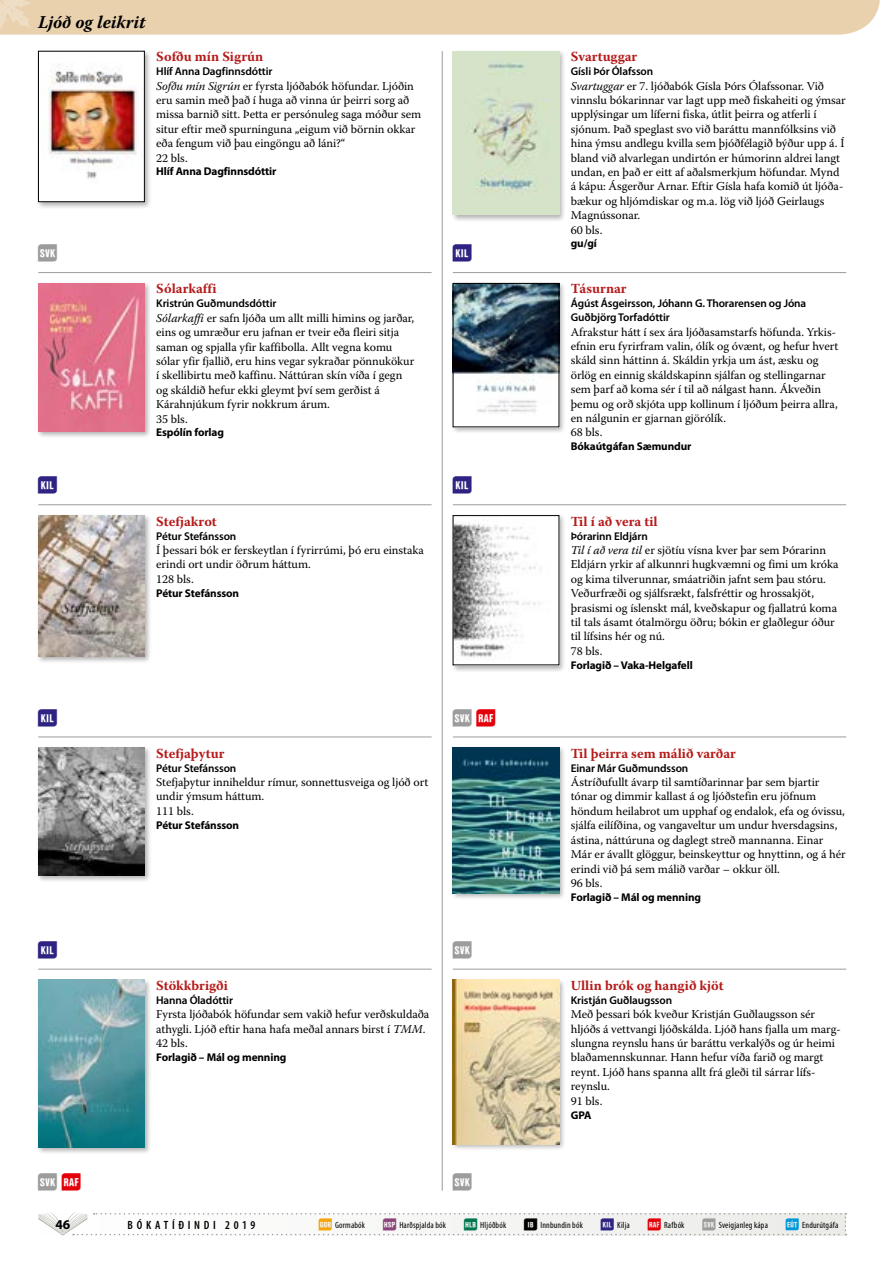
<style>
.page{position:relative;width:893px;height:1263px;background:#fff}
.page>*{position:absolute;margin:0;border:0;box-sizing:border-box;transform-origin:0 0}
.t1{font:italic 700 18px "Warnock Pro";letter-spacing:-.01em;color:#000}
.t2{font:17.25px "Bokattakn";color:#9c9c9d}
.t3{font:17.25px "Bokattakn";color:#2e2382}
.t4{font:700 13.8px "Warnock Pro";color:#b51b1a}
.t5{font:700 13.5px "Myriad Pro";color:#000}
.t6{font:12px/14.4px "Warnock Pro";letter-spacing:-.005em;color:#000}
.t7{font:600 condensed 12px "Myriad Pro";letter-spacing:.305em;color:#000}
.t8{font:600 11.25px/14px "Myriad Pro";letter-spacing:-.01em;color:#000}
.t9{font:700 11.25px "Myriad Pro";letter-spacing:-.01em;color:#000}
.t10{font:condensed 9px "Myriad Pro";letter-spacing:.02em;color:#000}
.s1{font-style:italic}
.s2{color:#e3000b}
.s3{font-family:"Bokattakn";font-stretch:normal;font-size:12px;color:#f5a40b}
.s4{font-family:"Bokattakn";font-stretch:normal;font-size:12px;color:#8b447b}
.s5{font-family:"Bokattakn";font-stretch:normal;font-size:12px;color:#007550}
.s6{font-family:"Bokattakn";font-stretch:normal;font-size:12px}
.s7{font-family:"Bokattakn";font-stretch:normal;font-size:12px;color:#2e2382}
.s8{font-family:"Bokattakn";font-stretch:normal;font-size:12px;color:#e3000b}
.s9{font-family:"Bokattakn";font-stretch:normal;font-size:12px;color:#9c9c9d}
.s10{font-family:"Bokattakn";font-stretch:normal;font-size:12px;color:#0098da}
</style>
<div class="page">
<div style="left:451px;top:49px;width:115px;height:172px;background:#000;opacity:.3"></div>
<img style="left:453px;top:51px;width:106px;height:164px">
<div style="left:451px;top:281px;width:115px;height:153px;background:#000;opacity:.3"></div>
<img style="left:455px;top:285px;width:102px;height:140px">
<div style="left:453px;top:283px;width:106px;height:144px;border:1px solid #000"></div>
<div style="left:451px;top:513px;width:115px;height:159px;background:#000;opacity:.3"></div>
<img style="left:455px;top:517px;width:102px;height:146px">
<div style="left:451px;top:745px;width:115px;height:155px;background:#000;opacity:.3"></div>
<img style="left:453px;top:747px;width:106px;height:146px">
<div style="left:451px;top:977px;width:115px;height:174px;background:#000;opacity:.3"></div>
<img style="left:453px;top:980px;width:106px;height:164px">
<div style="left:36px;top:49px;width:115px;height:159px;background:#000;opacity:.3"></div>
<img style="left:40px;top:53px;width:103px;height:147px">
<div style="left:38px;top:51px;width:107px;height:151px;border:1px solid #000"></div>
<div style="left:36px;top:281px;width:115px;height:157px;background:#000;opacity:.3"></div>
<img style="left:38px;top:283px;width:107px;height:149px">
<div style="left:36px;top:513px;width:115px;height:151px;background:#000;opacity:.3"></div>
<img style="left:38px;top:515px;width:107px;height:142px">
<div style="left:36px;top:745px;width:115px;height:137px;background:#000;opacity:.3"></div>
<img style="left:38px;top:747px;width:107px;height:128px">
<div style="left:36px;top:977px;width:115px;height:177px;background:#000;opacity:.3"></div>
<img style="left:38px;top:980px;width:107px;height:167px">
<svg style="left:38px;top:1212px;width:808px;height:23px"></svg>
<div style="left:0;top:0;width:880px;height:35px;background:#e9d1ae"></div>
<hr style="left:442px;top:51px;width:1px;height:1140px;background:#9c9c9d">
<hr style="left:38px;top:272px;width:394px;height:1px;background:#9c9c9d">
<hr style="left:38px;top:504px;width:394px;height:1px;background:#9c9c9d">
<hr style="left:38px;top:737px;width:394px;height:1px;background:#9c9c9d">
<hr style="left:38px;top:969px;width:394px;height:1px;background:#9c9c9d">
<hr style="left:453px;top:272px;width:393px;height:1px;background:#9c9c9d">
<hr style="left:453px;top:504px;width:393px;height:1px;background:#9c9c9d">
<hr style="left:453px;top:737px;width:393px;height:1px;background:#9c9c9d">
<hr style="left:453px;top:969px;width:393px;height:1px;background:#9c9c9d">
<h1 class="t1" style="left:38px;top:11px;width:109px">Ljóð og leikrit</h1>
<h2 class="t2" style="left:38px;top:244px;width:20px">G</h2>
<p class="t4" style="left:156px;top:48px;width:109px">Sofðu mín Sigrún</p>
<p class="t8" style="left:156px;top:64px;width:118px">Hlíf Anna Dagfinnsdóttir</p>
<p class="t6" style="left:156px;top:78px;width:267px"><span class="s1">Sofðu mín Sigrún</span> er fyrsta ljóðabók höfundar. Ljóðin eru samin með það í huga að vinna úr þeirri sorg að missa barnið sitt. Þetta er persónuleg saga móður sem situr eftir með spurninguna „eigum við börnin okkar eða fengum við þau eingöngu að láni?“<br>22 bls.</p>
<p class="t9" style="left:156px;top:164px;width:122px">Hlíf Anna Dagfinnsdóttir</p>
<h2 class="t3" style="left:453px;top:244px;width:20px">E</h2>
<p class="t4" style="left:571px;top:48px;width:68px">Svartuggar</p>
<p class="t8" style="left:571px;top:64px;width:84px">Gísli Þór Ólafsson</p>
<p class="t6" style="left:571px;top:78px;width:277px"><span class="s1">Svartuggar</span> er 7. ljóðabók Gísla Þórs Ólafssonar. Við vinnslu bókarinnar var lagt upp með fiskaheiti og ýmsar upplýsingar um líferni fiska, útlit þeirra og atferli í sjónum. Það speglast svo við baráttu mannfólksins við hina ýmsu andlegu kvilla sem þjóðfélagið býður upp á. Í bland við alvarlegan undirtón er húmorinn aldrei langt undan, en það er eitt af aðalsmerkjum höfundar. Mynd á kápu: Ásgerður Arnar. Eftir Gísla hafa komið út ljóða&shy;bækur og hljómdiskar og m.a. lög við ljóð Geirlaugs Magnússonar.<br>60 bls.</p>
<p class="t9" style="left:571px;top:236px;width:28px">gu/gí</p>
<p class="t4" style="left:156px;top:280px;width:62px">Sólarkaffi</p>
<p class="t8" style="left:156px;top:296px;width:122px">Kristrún Guðmundsdóttir</p>
<p class="t6" style="left:156px;top:310px;width:260px"><span class="s1">Sólarkaffi</span> er safn ljóða um allt milli himins og jarðar, eins og umræður eru jafnan er tveir eða fleiri sitja saman og spjalla yfir kaffibolla. Allt vegna komu sólar yfir fjallið, eru hins vegar sykraðar pönnukökur í skellibirtu með kaffinu. Náttúran skín víða í gegn og skáldið hefur ekki gleymt því sem gerðist á Kárahnjúkum fyrir nokkrum árum.<br>35 bls.</p>
<p class="t9" style="left:156px;top:425px;width:69px">Espólín forlag</p>
<p class="t4" style="left:571px;top:280px;width:57px">Tásurnar</p>
<p class="t8" style="left:571px;top:296px;width:237px">Ágúst Ásgeirsson, Jóhann G. Thorarensen og Jóna<br>Guðbjörg Torfadóttir</p>
<p class="t6" style="left:571px;top:324px;width:269px">Afrakstur hátt í sex ára ljóðasamstarfs höfunda. Yrkis&shy;efnin eru fyrirfram valin, ólík og óvænt, og hefur hvert skáld sinn háttinn á. Skáldin yrkja um ást, æsku og örlög en einnig skáldskapinn sjálfan og stellingarnar sem þarf að koma sér í til að nálgast hann. Ákveðin þemu og orð skjóta upp kollinum í ljóðum þeirra allra, en nálgunin er gjarnan gjörólík.<br>68 bls.</p>
<p class="t9" style="left:571px;top:439px;width:122px">Bókaútgáfan Sæmundur</p>
<h2 class="t3" style="left:38px;top:477px;width:20px">E</h2>
<h2 class="t3" style="left:453px;top:477px;width:20px">E</h2>
<p class="t4" style="left:156px;top:513px;width:62px">Stefjakrot</p>
<p class="t8" style="left:156px;top:528px;width:82px">Pétur Stefánsson</p>
<p class="t6" style="left:156px;top:542px;width:269px">Í þessari bók er ferskeytlan í fyrirrúmi, þó eru einstaka erindi ort undir öðrum háttum.<br>128 bls.</p>
<p class="t9" style="left:156px;top:585px;width:85px">Pétur Stefánsson</p>
<p class="t4" style="left:571px;top:513px;width:88px">Til í að vera til</p>
<p class="t8" style="left:571px;top:528px;width:79px">Þórarinn Eldjárn</p>
<p class="t6" style="left:571px;top:542px;width:269px"><span class="s1">Til í að vera til</span> er sjötíu vísna kver þar sem Þórarinn Eldjárn yrkir af alkunnri hugkvæmni og fimi um króka og kima tilverunnar, smáatriðin jafnt sem þau stóru.<br>Veðurfræði og sjálfsrækt, falsfréttir og hrossakjöt, þrasismi og íslenskt mál, kveðskapur og fjallatrú koma til tals ásamt ótalmörgu öðru; bókin er glaðlegur óður til lífsins hér og nú.<br>78 bls.</p>
<p class="t9" style="left:571px;top:657px;width:124px">Forlagið – Vaka-Helgafell</p>
<h2 class="t3" style="left:38px;top:709px;width:20px">E</h2>
<h2 class="t2" style="left:453px;top:709px;width:44px">G <span class="s2">F</span></h2>
<p class="t4" style="left:156px;top:745px;width:70px">Stefjaþytur</p>
<p class="t8" style="left:156px;top:761px;width:82px">Pétur Stefánsson</p>
<p class="t6" style="left:156px;top:775px;width:274px">Stefjaþytur inniheldur rímur, sonnettusveiga og ljóð ort undir ýmsum háttum.<br>111 bls.</p>
<p class="t9" style="left:156px;top:818px;width:85px">Pétur Stefánsson</p>
<p class="t4" style="left:571px;top:745px;width:167px">Til þeirra sem málið varðar</p>
<p class="t8" style="left:571px;top:761px;width:119px">Einar Már Guðmundsson</p>
<p class="t6" style="left:571px;top:775px;width:276px">Ástríðufullt ávarp til samtíðarinnar þar sem bjartir tónar og dimmir kallast á og ljóðstefin eru jöfnum höndum heilabrot um upphaf og endalok, efa og óvissu, sjálfa eilífðina, og vangaveltur um undur hversdagsins, ástina, náttúruna og daglegt streð mannanna. Einar Már er ávallt glöggur, beinskeyttur og hnyttinn, og á hér erindi við þá sem málið varðar – okkur öll.<br>96 bls.</p>
<p class="t9" style="left:571px;top:890px;width:132px">Forlagið – Mál og menning</p>
<h2 class="t3" style="left:38px;top:941px;width:20px">E</h2>
<h2 class="t2" style="left:453px;top:941px;width:20px">G</h2>
<p class="t4" style="left:156px;top:977px;width:73px">Stökkbrigði</p>
<p class="t8" style="left:156px;top:993px;width:78px">Hanna Óladóttir</p>
<p class="t6" style="left:156px;top:1007px;width:275px">Fyrsta ljóðabók höfundar sem vakið hefur verðskuldaða athygli. Ljóð eftir hana hafa meðal annars birst í <span class="s1">TMM</span>.<br>42 bls.</p>
<p class="t9" style="left:156px;top:1050px;width:132px">Forlagið – Mál og menning</p>
<p class="t4" style="left:571px;top:977px;width:155px">Ullin brók og hangið kjöt</p>
<p class="t8" style="left:571px;top:993px;width:103px">Kristján Guðlaugsson</p>
<p class="t6" style="left:571px;top:1007px;width:271px">Með þessari bók kveður Kristján Guðlaugsson sér hljóðs á vettvangi ljóðskálda. Ljóð hans fjalla um marg&shy;slungna reynslu hans úr baráttu verkalýðs og úr heimi blaðamennskunnar. Hann hefur víða farið og margt reynt. Ljóð hans spanna allt frá gleði til sárrar lífs&shy;reynslu.<br>91 bls.</p>
<p class="t9" style="left:571px;top:1107px;width:22px">GPA</p>
<h2 class="t2" style="left:38px;top:1173px;width:44px">G <span class="s2">F</span></h2>
<h2 class="t2" style="left:453px;top:1173px;width:20px">G</h2>
<p class="t5" style="left:55px;top:1215px;width:16px">46</p>
<p class="t7" style="left:128px;top:1218px;width:129px">BÓKATÍÐINDI 2019</p>
<p class="t10" style="left:319px;top:1220px;width:48px"><span class="s3">A</span> Gormabók</p>
<p class="t10" style="left:383px;top:1220px;width:64px"><span class="s4">B</span> Harðspjalda bók</p>
<p class="t10" style="left:464px;top:1220px;width:44px"><span class="s5">C</span> Hljóðbók</p>
<p class="t10" style="left:524px;top:1220px;width:60px"><span class="s6">D</span> Innbundin bók</p>
<p class="t10" style="left:601px;top:1220px;width:30px"><span class="s7">E</span> Kilja</p>
<p class="t10" style="left:648px;top:1220px;width:38px"><span class="s8">F</span> Rafbók</p>
<p class="t10" style="left:702px;top:1220px;width:67px"><span class="s9">G</span> Sveigjanleg kápa</p>
<p class="t10" style="left:786px;top:1220px;width:54px"><span class="s10">I</span> Endurútgáfa</p>
</div>
